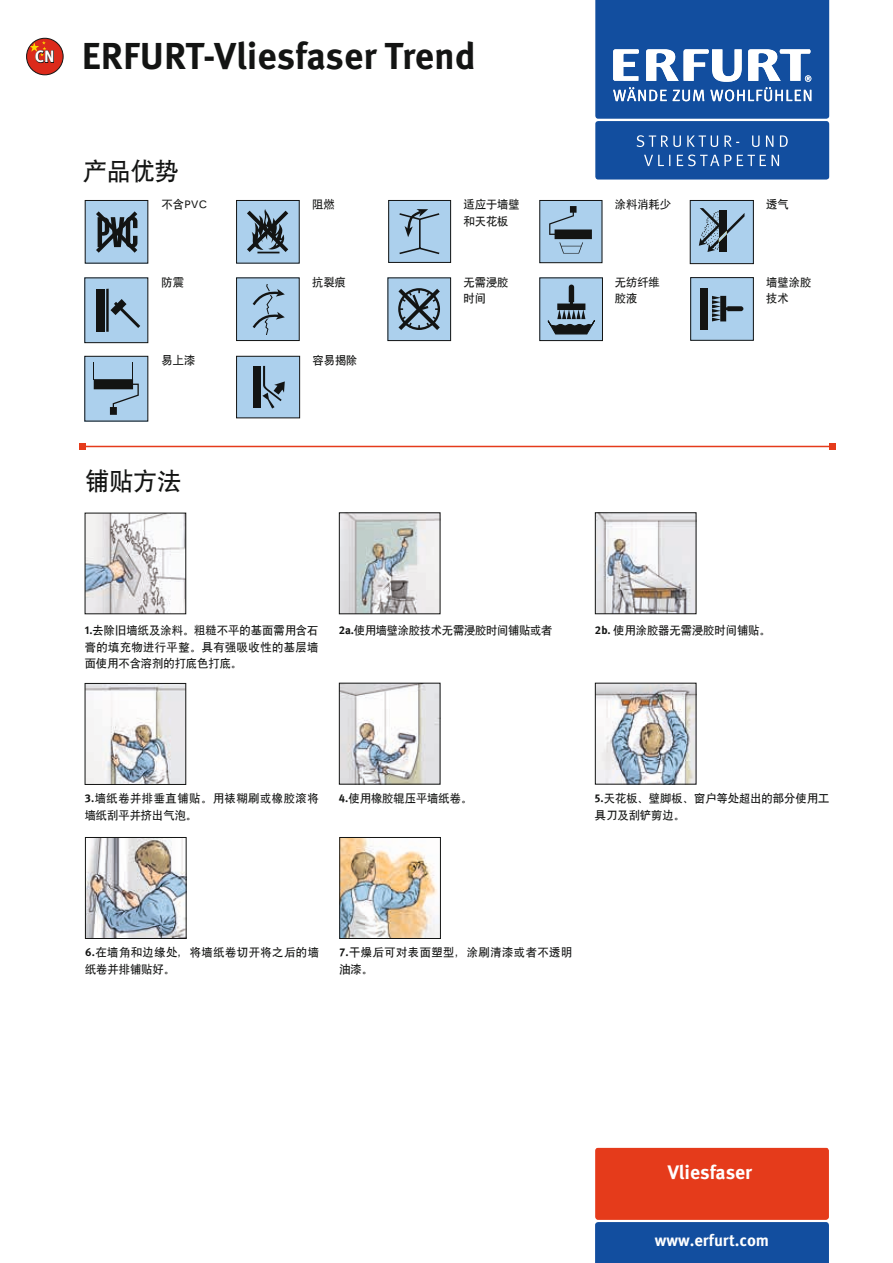
<style>
.page{position:relative;width:893px;height:1263px;background:#fff}
.page>*{position:absolute;margin:0;border:0;box-sizing:border-box;transform-origin:0 0}
.t1{font:700 37.5px "Meta Pro";color:#131413}
.t2{font:24px "SIL Hei Med Jian";color:#131413}
.t3{font:700 19.5px "Meta Pro";color:#fff}
.t4{font:700 16.5px "Meta Pro";color:#fff}
.t5{font:11.25px/16.5px "SIL Hei Med Jian";color:#131413}
.t6{font:11.25px/16.5px "SIL Hei Med Jian";letter-spacing:.05em;color:#131413}
.t7{font:11.25px/16.5px "SIL Hei Med Jian";letter-spacing:.045em;color:#131413}
.t8{font:11.25px "SIL Hei Med Jian";letter-spacing:-.02em;color:#131413}
.s1{font-family:"Meta Pro";font-weight:700}
</style>
<div class="page">
<hr style="left:82px;top:446px;width:750px;height:1px;background:#e53b1b">
<svg style="left:79px;top:443px;width:6px;height:6px"></svg>
<svg style="left:829px;top:443px;width:6px;height:6px"></svg>
<svg style="left:595px;top:1148px;width:234px;height:115px;background:#9a464f"></svg>
<div style="left:27px;top:38px;width:36px;height:37px;background:#dc2a1b;border-radius:18px"></div>
<div style="left:26px;top:38px;width:37px;height:37px;border:1px solid #131413;border-radius:50%"></div>
<svg style="left:29px;top:41px;width:25px;height:26px"></svg>
<div style="left:691px;top:278px;width:62px;height:62px;background:#acd0ed"></div>
<svg style="left:712px;top:296px;width:31px;height:25px"></svg>
<div style="left:700px;top:288px;width:8px;height:41px;background:#131413"></div>
<div style="left:690px;top:277px;width:63px;height:63px;border:1px solid #131413"></div>
<svg style="left:238px;top:358px;width:60px;height:58px;background:#93b2ca"></svg>
<div style="left:236px;top:356px;width:64px;height:62px;border:1px solid #131413"></div>
<div style="left:85px;top:201px;width:63px;height:62px;background:#acd0ed"></div>
<svg style="left:96px;top:211px;width:41px;height:42px"></svg>
<div style="left:237px;top:200px;width:62px;height:63px;background:#acd0ed"></div>
<svg style="left:247px;top:209px;width:41px;height:44px"></svg>
<div style="left:236px;top:200px;width:63px;height:63px;border:1px solid #131413"></div>
<svg style="left:390px;top:202px;width:59px;height:59px;background:#9fc0da"></svg>
<div style="left:388px;top:200px;width:63px;height:63px;border:1px solid #131413"></div>
<svg style="left:542px;top:202px;width:58px;height:59px;background:#95b4cd"></svg>
<div style="left:540px;top:200px;width:62px;height:63px;border:1px solid #131413"></div>
<div style="left:690px;top:200px;width:63px;height:63px;background:#acd0ed"></div>
<svg style="left:699px;top:208px;width:45px;height:44px"></svg>
<div style="left:690px;top:200px;width:63px;height:64px;border:1px solid #131413"></div>
<svg style="left:87px;top:280px;width:59px;height:61px;background:#8facc3"></svg>
<svg style="left:238px;top:280px;width:59px;height:59px;background:#a1c3de"></svg>
<div style="left:236px;top:278px;width:63px;height:63px;border:1px solid #131413"></div>
<div style="left:388px;top:278px;width:63px;height:63px;background:#acd0ed"></div>
<div style="left:398px;top:288px;width:42px;height:42px;border:2px solid #131413;border-radius:50%"></div>
<svg style="left:398px;top:289px;width:42px;height:41px"></svg>
<div style="left:388px;top:278px;width:63px;height:63px;border:1px solid #131413"></div>
<div style="left:540px;top:278px;width:62px;height:63px;background:#acd0ed"></div>
<svg style="left:547px;top:284px;width:48px;height:51px"></svg>
<div style="left:540px;top:278px;width:63px;height:63px;border:1px solid #131413"></div>
<img style="left:87px;top:515px;width:97px;height:97px">
<img style="left:597px;top:514px;width:97px;height:98px">
<div style="left:595px;top:512px;width:101px;height:102px;border:1px solid #131413"></div>
<img style="left:341px;top:514px;width:97px;height:98px">
<div style="left:339px;top:512px;width:101px;height:102px;border:1px solid #131413"></div>
<img style="left:87px;top:685px;width:97px;height:98px">
<div style="left:85px;top:683px;width:101px;height:102px;border:1px solid #131413"></div>
<img style="left:597px;top:685px;width:97px;height:97px">
<img style="left:341px;top:685px;width:97px;height:97px">
<img style="left:87px;top:839px;width:98px;height:98px">
<div style="left:85px;top:837px;width:102px;height:102px;border:1px solid #131413"></div>
<img style="left:341px;top:839px;width:98px;height:98px">
<div style="left:339px;top:837px;width:102px;height:102px;border:1px solid #131413"></div>
<svg style="left:595px;top:0;width:234px;height:119px;background:#3c6db0"></svg>
<div style="left:595px;top:121px;width:234px;height:59px;background:#124e9f;border-radius:3px"></div>
<svg style="left:644px;top:154px;width:135px;height:12px"></svg>
<svg style="left:637px;top:135px;width:151px;height:12px"></svg>
<svg style="left:87px;top:358px;width:59px;height:61px;background:#94b3cb"></svg>
<h3 class="t4" style="left:35px;top:44px;width:21px">CN</h3>
<h1 class="t1" style="left:82px;top:27px;width:395px">ERFURT-Vliesfaser Trend</h1>
<h2 class="t2" style="left:83px;top:155px;width:98px">产品优势</h2>
<p class="t5" style="left:162px;top:195px;width:47px">不含PVC</p>
<p class="t5" style="left:463px;top:195px;width:58px">适应于墙壁和天花板</p>
<p class="t5" style="left:312px;top:195px;width:24px">阻燃</p>
<p class="t5" style="left:615px;top:195px;width:58px">涂料消耗少</p>
<p class="t5" style="left:766px;top:195px;width:24px">透气</p>
<p class="t5" style="left:162px;top:273px;width:24px">防震</p>
<p class="t5" style="left:162px;top:351px;width:35px">易上漆</p>
<p class="t5" style="left:312px;top:273px;width:35px">抗裂痕</p>
<p class="t5" style="left:463px;top:273px;width:46px">无需浸胶时间</p>
<p class="t5" style="left:615px;top:273px;width:46px">无纺纤维胶液</p>
<p class="t5" style="left:312px;top:351px;width:46px">容易揭除</p>
<p class="t5" style="left:766px;top:273px;width:46px">墙壁涂胶技术</p>
<h2 class="t2" style="left:85px;top:465px;width:97px">铺贴方法</h2>
<p class="t5" style="left:85px;top:621px;width:235px;text-align:justify"><span class="s1">1.</span>去除旧墙纸及涂料。粗糙不平的基面需用含石膏的填充物进行平整。具有强吸收性的基层墙面使用不含溶剂的打底色打底。</p>
<p class="t8" style="left:339px;top:623px;width:215px"><span class="s1">2a.</span>使用墙壁涂胶技术无需浸胶时间铺贴或者</p>
<p class="t5" style="left:595px;top:621px;width:177px"><span class="s1">2b.</span> 使用涂胶器无需浸胶时间铺贴。</p>
<p class="t6" style="left:85px;top:789px;width:235px"><span class="s1">3.</span>墙纸卷并排垂直铺贴。用裱糊刷或橡胶滚将墙纸刮平并挤出气泡。</p>
<p class="t5" style="left:595px;top:789px;width:236px"><span class="s1">5.</span>天花板、壁脚板、窗户等处超出的部分使用工具刀及刮铲剪边。</p>
<p class="t5" style="left:339px;top:789px;width:135px"><span class="s1">4.</span>使用橡胶辊压平墙纸卷。</p>
<p class="t6" style="left:85px;top:943px;width:235px"><span class="s1">6.</span>在墙角和边缘处，将墙纸卷切开将之后的墙纸卷并排铺贴好。</p>
<p class="t7" style="left:339px;top:943px;width:234px"><span class="s1">7.</span>干燥后可对表面塑型，涂刷清漆或者不透明油漆。</p>
<h3 class="t3" style="left:668px;top:1157px;width:86px">Vliesfaser</h3>
<h3 class="t4" style="left:655px;top:1227px;width:116px">www.erfurt.com</h3>
</div>
